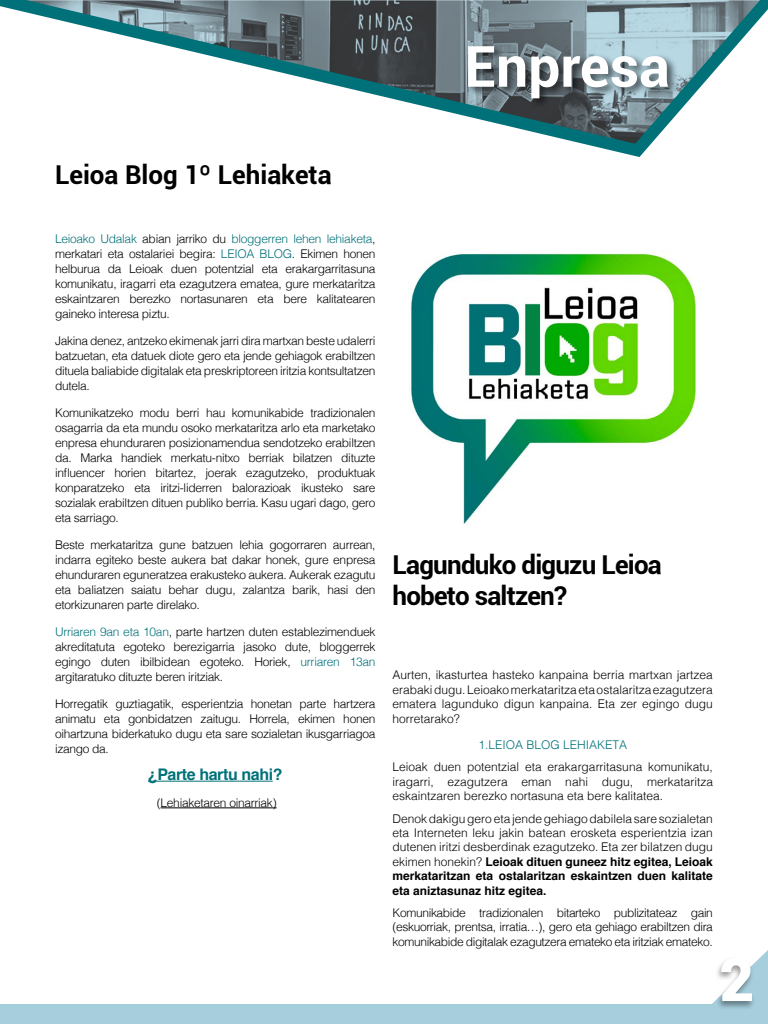
<style>
.page{position:relative;width:768px;height:1024px;background:#fff}
.page>*{position:absolute;margin:0;border:0;box-sizing:border-box;transform-origin:0 0}
.t1{font:900 60px "Roboto";color:#fff}
.t2{font:700 57px "Roboto";color:#fff}
.t3{font:700 26px/31.2px "Roboto";letter-spacing:-.03em;color:#000}
.t4{font:700 26px "Roboto";color:#000}
.t5{font:700 16px "Helvetica";letter-spacing:-.025em;color:#007179}
.t6{font:300 12px/15px "Helvetica";letter-spacing:-.025em;color:#000;text-align:justify}
.t7{font:300 12px "Helvetica";color:#007179}
.s1{color:#007179}
.s2{font-weight:700}
</style>
<div class="page">
<hr style="left:148px;top:781px;width:125px;height:1px;background:#007179">
<hr style="left:161px;top:808px;width:116px;height:1px;background:#000">
<div style="left:0;top:1004px;width:768px;height:20px;background:#a6cedd"></div>
<svg style="left:712px;top:950px;width:56px;height:54px"></svg>
<div style="left:715px;top:957px;width:41px;height:53px;background:#000;opacity:.4"></div>
<svg style="left:0;top:0;width:768px;height:157px"></svg>
<div style="left:466px;top:43px;width:213px;height:66px;background:#000;opacity:.6"></div>
<img style="left:411px;top:252px;width:285px;height:272px">
<h2 class="t2" style="left:464px;top:26px;width:207px">Enpresa</h2>
<h3 class="t4" style="left:55px;top:156px;width:278px">Leioa Blog 1º Lehiaketa</h3>
<p class="t6" style="left:55px;top:230px;width:322px"><span class="s1">Leioako Udalak</span> abian jarriko du <span class="s1">bloggerren lehen lehiaketa</span>, merkatari eta ostalariei begira: <span class="s1">LEIOA BLOG</span>. Ekimen honen helburua da Leioak duen potentzial eta erakargarritasuna komunikatu, iragarri eta ezagutzera ematea, gure merkataritza eskaintzaren berezko nortasunaren eta bere kalitatearen gaineko interesa piztu.</p>
<p class="t6" style="left:55px;top:332px;width:322px">Jakina denez, antzeko ekimenak jarri dira martxan beste udalerri batzuetan, eta datuek diote gero eta jende gehiagok erabiltzen dituela baliabide digitalak eta preskriptoreen iritzia kontsultatzen dutela.</p>
<p class="t6" style="left:55px;top:404px;width:322px">Komunikatzeko modu berri hau komunikabide tradizionalen osagarria da eta mundu osoko merkataritza arlo eta marketako enpresa ehunduraren posizionamendua sendotzeko erabiltzen da. Marka handiek merkatu-nitxo berriak bilatzen dituzte influencer horien bitartez, joerak ezagutzeko, produktuak konparatzeko eta iritzi-liderren balorazioak ikusteko sare sozialak erabiltzen dituen publiko berria. Kasu ugari dago, gero eta sarriago.</p>
<p class="t6" style="left:55px;top:536px;width:322px">Beste merkataritza gune batzuen lehia gogorraren aurrean, indarra egiteko beste aukera bat dakar honek, gure enpresa ehunduraren eguneratzea erakusteko aukera. Aukerak ezagutu eta baliatzen saiatu behar dugu, zalantza barik, hasi den etorkizunaren parte direlako.</p>
<p class="t6" style="left:55px;top:623px;width:322px"><span class="s1">Urriaren 9an eta 10an</span>, parte hartzen duten establezimenduek akreditatuta egoteko berezigarria jasoko dute, bloggerrek egingo duten ibilbidean egoteko. Horiek, <span class="s1">urriaren 13an </span>argitaratuko dituzte beren iritziak.</p>
<p class="t6" style="left:55px;top:695px;width:322px">Horregatik guztiagatik, esperientzia honetan parte hartzera animatu eta gonbidatzen zaitugu. Horrela, ekimen honen oihartzuna biderkatuko dugu eta sare sozialetan ikusgarriagoa izango da.</p>
<h3 class="t5" style="left:148px;top:761px;width:136px">¿Parte hartu nahi?</h3>
<p class="t6" style="left:157px;top:794px;width:121px">(Lehiaketaren oinarriak)</p>
<h3 class="t3" style="left:392px;top:548px;width:271px">Lagunduko diguzu Leioa hobeto saltzen?</h3>
<p class="t6" style="left:392px;top:667px;width:322px;line-height:14.4px">Aurten, ikasturtea hasteko kanpaina berria martxan jartzea erabaki dugu. Leioako merkataritza eta ostalaritza ezagutzera ematera lagunduko digun kanpaina. Eta zer egingo dugu horretarako?</p>
<p class="t7" style="left:478px;top:735px;width:150px">1.LEIOA BLOG LEHIAKETA</p>
<p class="t6" style="left:392px;top:759px;width:322px;line-height:14.4px">Leioak duen potentzial eta erakargarritasuna komunikatu, iragarri, ezagutzera eman nahi dugu, merkataritza eskaintzaren berezko nortasuna eta bere kalitatea.</p>
<p class="t6" style="left:392px;top:810px;width:322px;line-height:14.4px">Denok dakigu gero eta jende gehiago dabilela sare sozialetan eta Interneten leku jakin batean erosketa esperientzia izan dutenen iritzi desberdinak ezagutzeko. Eta zer bilatzen dugu ekimen honekin? <span class="s2">Leioak dituen guneez hitz egitea, Leioak merkataritzan eta ostalaritzan eskaintzen duen kalitate eta aniztasunaz hitz egitea.</span></p>
<p class="t6" style="left:392px;top:905px;width:322px;line-height:14.4px">Komunikabide tradizionalen bitarteko publizitateaz gain (eskuorriak, prentsa, irratia…), gero eta gehiago erabiltzen dira komunikabide digitalak ezagutzera emateko eta iritziak emateko.</p>
<h1 class="t1" style="left:719px;top:937px;width:36px">2</h1>
</div>
